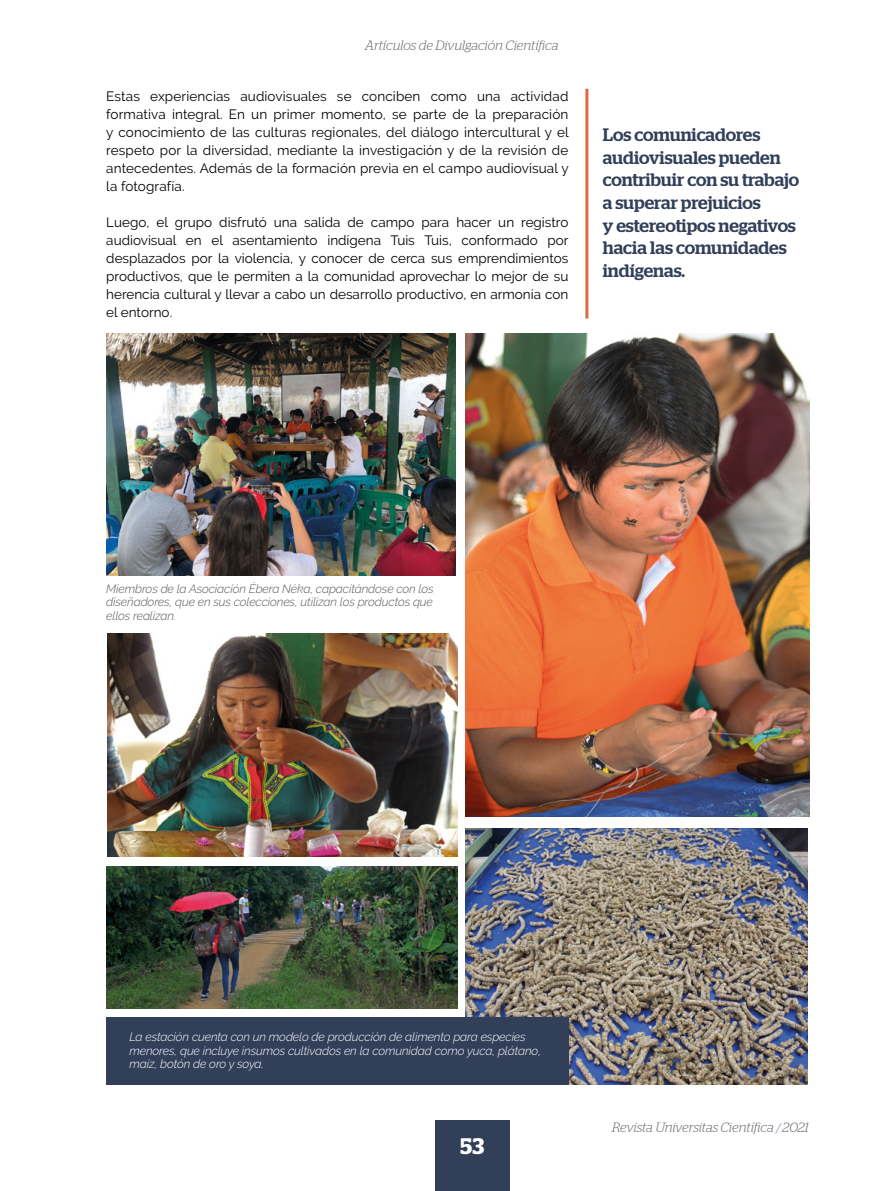
<style>
.page{position:relative;width:893px;height:1191px;background:#fff}
.page>*{position:absolute;margin:0;border:0;box-sizing:border-box;transform-origin:0 0}
.t1{font:600 22.5px "Stag";color:#fff}
.t2{font:500 18px/22.5px "Stag";letter-spacing:-.005em;color:#313f59}
.t3{font:13.5px/18px "Raleway";color:#000;text-align:justify}
.t4{font:italic 300 13.5px "Stag";letter-spacing:-.005em;color:#706f6f}
.t5{font:italic 300 12px/13.5px "Raleway";letter-spacing:-.01em;color:#fff}
.t6{font:italic 300 12px/13.5px "Raleway";letter-spacing:-.01em;color:#575756;text-align:justify}
.s1{color:#8a8ac3}
</style>
<div class="page">
<div style="left:435px;top:1120px;width:75px;height:71px;background:#313f59"></div>
<hr style="left:585px;top:89px;width:3px;height:229px;background:#e06942">
<img style="left:108px;top:634px;width:349px;height:222px">
<img style="left:466px;top:334px;width:343px;height:482px">
<img style="left:106px;top:334px;width:350px;height:241px">
<img style="left:106px;top:866px;width:351px;height:142px">
<img style="left:466px;top:828px;width:342px;height:256px">
<div style="left:106px;top:1017px;width:462px;height:67px;background:#313f59"></div>
<p class="t4" style="left:365px;top:37px;width:195px">Artículos de Divulgación Científica</p>
<p class="t3" style="left:106px;top:88px;width:464px">Estas experiencias audiovisuales se conciben como una actividad formativa integral. En un primer momento, se parte de la preparación y conocimiento de las culturas regionales, del diálogo intercultural y el respeto por la diversidad, mediante la investigación y de la revisión de antecedentes. Además de la formación previa en el campo audiovisual y la fotografía.</p>
<p class="t3" style="left:106px;top:213px;width:464px">Luego, el grupo disfrutó una salida de campo para hacer un registro audiovisual en el asentamiento indígena Tuis Tuis, conformado por desplazados por la violencia, y conocer de cerca sus emprendimientos productivos, que le permiten a la comunidad aprovechar lo mejor de su herencia cultural y llevar a cabo un desarrollo productivo, en armonía con el entorno.</p>
<h2 class="t2" style="left:603px;top:124px;width:198px">Los comunicadores audiovisuales pueden contribuir con su trabajo a superar prejuicios<br>y estereotipos negativos hacia las comunidades indígenas.</h2>
<p class="t6" style="left:106px;top:582px;width:329px">Miembros de la Asociación Ébera Néka, capacitándose con los diseñadores, que en sus colecciones, utilizan los productos que ellos realizan.</p>
<p class="t5" style="left:130px;top:1030px;width:413px">La estación cuenta con un modelo de producción de alimento para especies menores, que incluye insumos cultivados en la comunidad como yuca, plátano, maíz, botón de oro y soya.</p>
<h1 class="t1" style="left:460px;top:1132px;width:25px">53</h1>
<p class="t4" style="left:612px;top:1119px;width:198px">Revista Universitas Científica <span class="s1">/</span> 2021</p>
</div>
